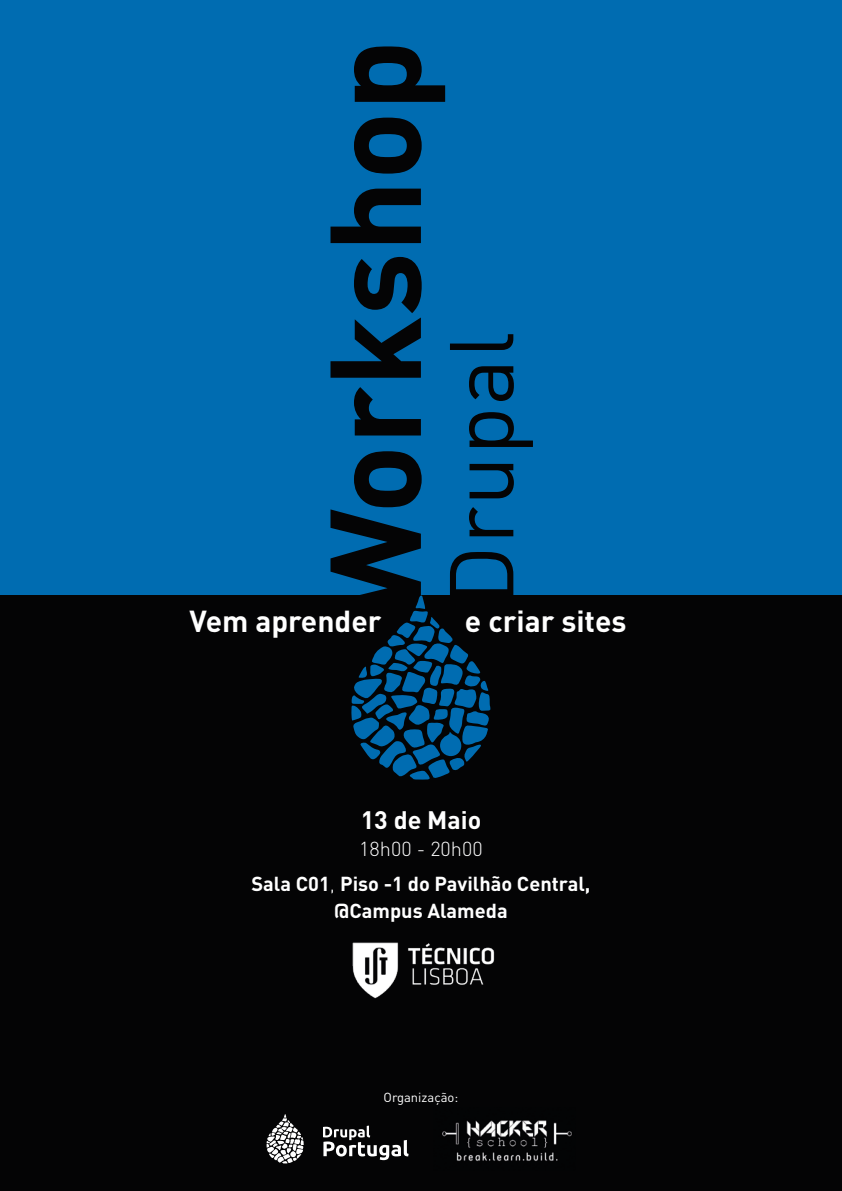
<style>
.page{position:relative;width:842px;height:1191px;background:#fff}
.page>*{position:absolute;margin:0;border:0;box-sizing:border-box;transform-origin:0 0}
.t1{font:700 127px "DIN";color:#040405}
.t2{font:89px "DIN";letter-spacing:.01em;color:#040405}
.t3{font:700 30px "DIN";color:#fff}
.t4{font:700 25px "DIN";color:#fff}
.t5{font:700 20px/35.1px "DIN";color:#fff;text-align:center}
.t6{font:13px "DIN";color:#fff}
.s1{font-weight:300}
</style>
<div class="page">
<div style="left:0;top:0;width:842px;height:595px;background:#006cb1"></div>
<div style="left:0;top:595px;width:842px;height:596px;background:#040405"></div>
<svg style="left:323px;top:1125px;width:86px;height:35px"></svg>
<svg style="left:266px;top:1114px;width:38px;height:49px"></svg>
<img style="left:442px;top:1120px;width:130px;height:41px">
<svg style="left:351px;top:595px;width:140px;height:185px"></svg>
<img style="left:352px;top:942px;width:143px;height:57px">
<h1 class="t1" style="left:292px;top:621px;width:583px;rotate:-90deg">Workshop</h1>
<h2 class="t2" style="left:426px;top:605px;width:275px;rotate:-90deg">Drupal</h2>
<h3 class="t3" style="left:189px;top:602px;width:193px">Vem aprender</h3>
<h3 class="t3" style="left:465px;top:602px;width:163px">e criar sites</h3>
<p class="t4" style="left:361px;top:803px;width:122px">13 de Maio</p>
<p class="t5" style="left:251px;top:830px;width:340px"><span class="s1">18h00 - 20h00<br></span>Sala C01<span class="s1">,</span> Piso -1 do Pavilhão Central,</p>
<p class="t5" style="left:334px;top:892px;width:175px">@Campus Alameda</p>
<p class="t6" style="left:384px;top:1089px;width:76px">Organização:</p>
</div>
